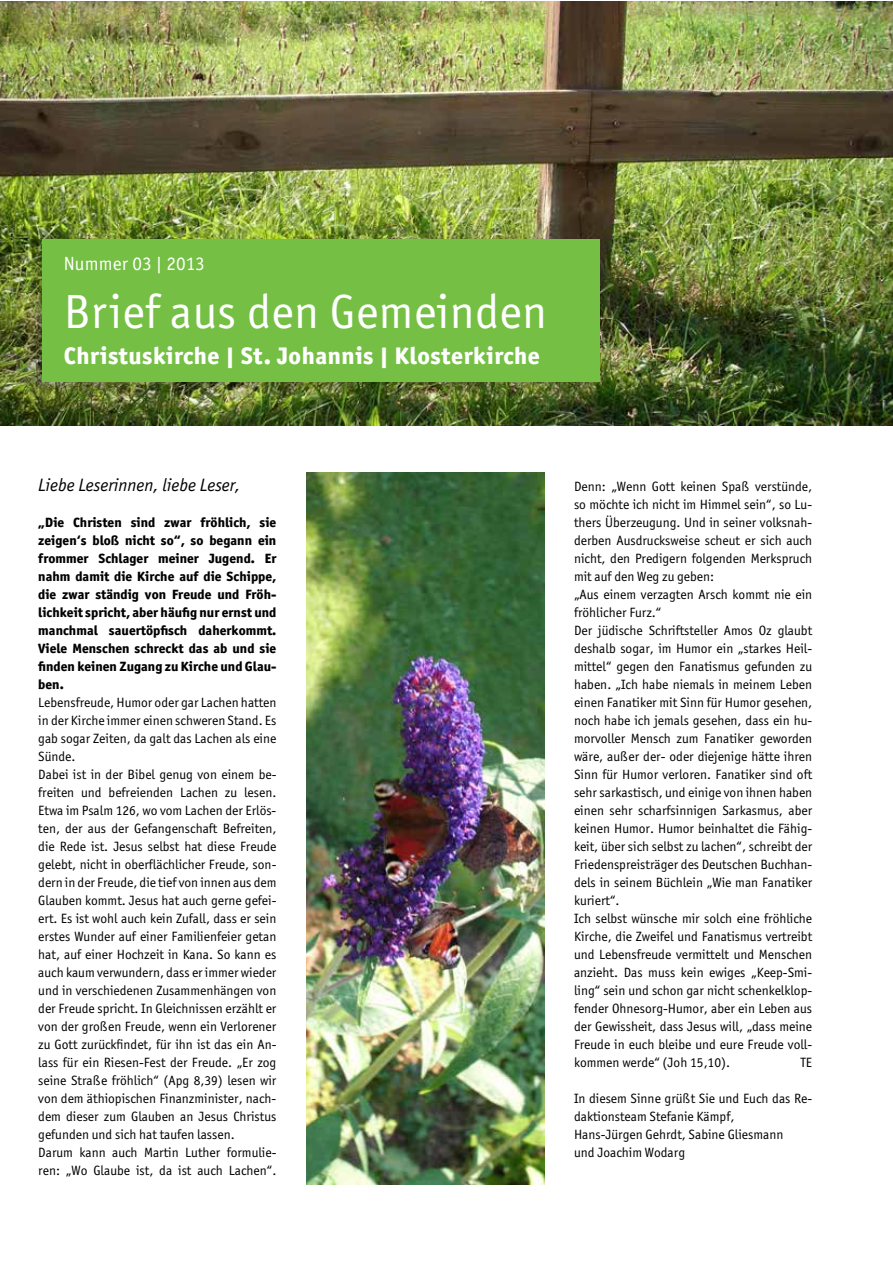
<style>
.page{position:relative;width:893px;height:1263px;background:#fff}
.page>*{position:absolute;margin:0;border:0;box-sizing:border-box;transform-origin:0 0}
.t1{font:48px "Officina San ITC";letter-spacing:.01em;color:#fff}
.t2{font:800 24px "Officina San ITC";letter-spacing:.02em;color:#fff}
.t3{font:19.2px "Officina San ITC";letter-spacing:.01em;color:#fff}
.t4{font:italic 18px "Officina San ITC";color:#000}
.t5{font:13.5px/18px "Officina San ITC";color:#000}
.t6{font:800 13.5px/18px "Officina San ITC";color:#000;text-align:justify}
</style>
<div class="page">
<img style="left:0;top:1px;width:892px;height:424px">
<div style="left:28px;top:237px;width:574px;height:159px;background:#000;opacity:.25"></div>
<div style="left:43px;top:239px;width:557px;height:142px;background:#75c044"></div>
<img style="left:306px;top:473px;width:238px;height:712px">
<h3 class="t3" style="left:64px;top:252px;width:143px">Nummer 03 | 2013</h3>
<h1 class="t1" style="left:64px;top:284px;width:485px">Brief aus den Gemeinden</h1>
<h2 class="t2" style="left:64px;top:340px;width:478px">Christuskirche | St. Johannis | Klosterkirche</h2>
<h3 class="t4" style="left:38px;top:474px;width:204px">Liebe Leserinnen, liebe Leser,</h3>
<p class="t6" style="left:38px;top:513px;width:240px">„Die Christen sind zwar fröhlich, sie zeigen‘s bloß nicht so“, so begann ein frommer Schlager meiner Jugend. Er nahm damit die Kirche auf die Schippe, die zwar ständig von Freude und Fröh&shy;lichkeit spricht, aber häufig nur ernst und manchmal sauertöpfisch daherkommt.<br>Viele Menschen schreckt das ab und sie finden keinen Zugang zu Kirche und Glau&shy;ben.</p>
<p class="t5" style="left:38px;top:693px;width:240px">Lebensfreude, Humor oder gar Lachen hatten in der Kirche immer einen schweren Stand. Es gab sogar Zeiten, da galt das Lachen als eine Sünde.<br>Dabei ist in der Bibel genug von einem be&shy;freiten und befreienden Lachen zu lesen.<br>Etwa im Psalm 126, wo vom Lachen der Erlös&shy;ten, der aus der Gefangenschaft Befreiten, die Rede ist. Jesus selbst hat diese Freude gelebt, nicht in oberflächlicher Freude, son&shy;dern in der Freude, die tief von innen aus dem Glauben kommt. Jesus hat auch gerne gefei&shy;ert. Es ist wohl auch kein Zufall, dass er sein erstes Wunder auf einer Familienfeier getan hat, auf einer Hochzeit in Kana. So kann es auch kaum verwundern, dass er immer wieder und in verschiedenen Zusammenhängen von der Freude spricht. In Gleichnissen erzählt er von der großen Freude, wenn ein Verlorener zu Gott zurückfindet, für ihn ist das ein An&shy;lass für ein Riesen-Fest der Freude. „Er zog seine Straße fröhlich“ (Apg 8,39) lesen wir von dem äthiopischen Finanzminister, nach&shy;dem dieser zum Glauben an Jesus Christus gefunden und sich hat taufen lassen.<br>Darum kann auch Martin Luther formulie&shy;ren: „Wo Glaube ist, da ist auch Lachen“.</p>
<p class="t5" style="left:574px;top:477px;width:240px">Denn: „Wenn Gott keinen Spaß verstünde, so möchte ich nicht im Himmel sein“, so Lu&shy;thers Überzeugung. Und in seiner volksnah&shy;derben Ausdrucksweise scheut er sich auch nicht, den Predigern folgenden Merkspruch mit auf den Weg zu geben:<br>„Aus einem verzagten Arsch kommt nie ein fröhlicher Furz.“<br>Der jüdische Schriftsteller Amos Oz glaubt deshalb sogar, im Humor ein „starkes Heil&shy;mittel“ gegen den Fanatismus gefunden zu haben. „Ich habe niemals in meinem Leben einen Fanatiker mit Sinn für Humor gesehen, noch habe ich jemals gesehen, dass ein hu&shy;morvoller Mensch zum Fanatiker geworden wäre, außer der- oder diejenige hätte ihren Sinn für Humor verloren. Fanatiker sind oft sehr sarkastisch, und einige von ihnen haben einen sehr scharfsinnigen Sarkasmus, aber keinen Humor. Humor beinhaltet die Fähig&shy;keit, über sich selbst zu lachen“, schreibt der Friedenspreisträger des Deutschen Buchhan&shy;dels in seinem Büchlein „Wie man Fanatiker kuriert“.<br>Ich selbst wünsche mir solch eine fröhliche Kirche, die Zweifel und Fanatismus vertreibt und Lebensfreude vermittelt und Menschen anzieht. Das muss kein ewiges „Keep-Smi&shy;ling“ sein und schon gar nicht schenkelklop&shy;fender Ohnesorg-Humor, aber ein Leben aus der Gewissheit, dass Jesus will, „dass meine Freude in euch bleibe und eure Freude voll&shy;kommen werde“ (Joh 15,10).</p>
<p class="t5" style="left:800px;top:1053px;width:13px">TE</p>
<p class="t5" style="left:574px;top:1089px;width:240px">In diesem Sinne grüßt Sie und Euch das Re&shy;daktionsteam Stefanie Kämpf,<br>Hans-Jürgen Gehrdt, Sabine Gliesmann<br>und Joachim Wodarg</p>
</div>
